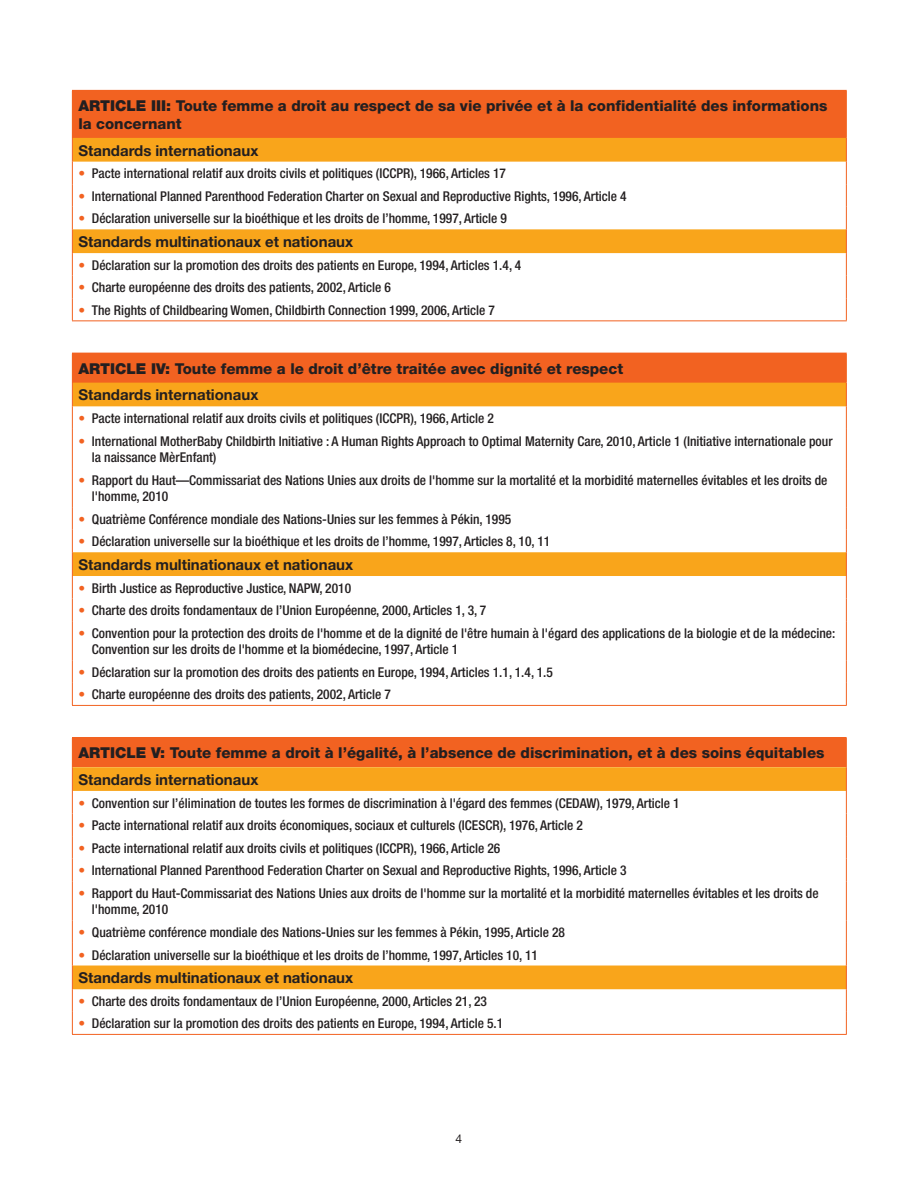
<style>
.page{position:relative;width:918px;height:1188px;background:#fff}
.page>*{position:absolute;margin:0;border:0;box-sizing:border-box;transform-origin:0 0}
.t1{font:800 15px/26.7px "Helvetica Neue";color:#231f20}
.t2{font:700 15px "Helvetica Neue";color:#231f20}
.t3{font:500 condensed 13.5px/16.5px "Helvetica Neue";color:#231f20}
.t4{font:12px "Helvetica Neue";color:#231f20}
.s1{font-weight:900}
.s2{font-weight:400;font-stretch:normal;color:#f26221}
.s3{font-weight:700}
</style>
<div class="page">
<div style="left:72px;top:90px;width:774px;height:48px;background:#f26221"></div>
<svg style="left:73px;top:138px;width:773px;height:115px"></svg>
<hr style="left:72px;top:90px;width:775px;height:1px;background:#f26221">
<hr style="left:846px;top:91px;width:1px;height:47px;background:#f26221">
<svg style="left:72px;top:138px;width:1px;height:182px"></svg>
<svg style="left:846px;top:138px;width:1px;height:182px"></svg>
<hr style="left:72px;top:320px;width:775px;height:1px;background:#f26221">
<div style="left:72px;top:353px;width:774px;height:30px;background:#f26221"></div>
<svg style="left:73px;top:383px;width:773px;height:193px"></svg>
<hr style="left:846px;top:353px;width:1px;height:30px;background:#f26221">
<svg style="left:72px;top:383px;width:1px;height:46px"></svg>
<svg style="left:846px;top:383px;width:1px;height:46px"></svg>
<hr style="left:72px;top:429px;width:1px;height:39px;background:#f26221">
<hr style="left:846px;top:429px;width:1px;height:39px;background:#f26221">
<hr style="left:72px;top:468px;width:1px;height:39px;background:#f26221">
<hr style="left:846px;top:468px;width:1px;height:39px;background:#f26221">
<svg style="left:72px;top:507px;width:1px;height:114px"></svg>
<svg style="left:846px;top:507px;width:1px;height:114px"></svg>
<hr style="left:72px;top:621px;width:1px;height:39px;background:#f26221">
<hr style="left:846px;top:621px;width:1px;height:39px;background:#f26221">
<svg style="left:72px;top:660px;width:1px;height:45px"></svg>
<svg style="left:846px;top:660px;width:1px;height:45px"></svg>
<hr style="left:72px;top:705px;width:775px;height:1px;background:#f26221">
<div style="left:72px;top:738px;width:774px;height:29px;background:#f26221"></div>
<svg style="left:73px;top:767px;width:773px;height:222px"></svg>
<hr style="left:72px;top:737px;width:775px;height:1px;background:#f26221">
<svg style="left:72px;top:767px;width:1px;height:114px"></svg>
<svg style="left:846px;top:738px;width:1px;height:143px"></svg>
<hr style="left:72px;top:881px;width:1px;height:39px;background:#f26221">
<hr style="left:846px;top:881px;width:1px;height:39px;background:#f26221">
<svg style="left:72px;top:920px;width:1px;height:114px"></svg>
<svg style="left:846px;top:920px;width:1px;height:114px"></svg>
<hr style="left:72px;top:1034px;width:775px;height:1px;background:#f26221">
<p class="t1" style="left:78px;top:97px;width:751px;line-height:18px"><span class="s1">ARTICLE III:</span> Toute femme a droit au respect de sa vie privée et à la confidentialité des informations la concernant</p>
<p class="t2" style="left:78px;top:141px;width:182px">Standards internationaux</p>
<p class="t3" style="left:78px;top:165px;width:429px"><span class="s2">•</span> Pacte international relatif aux droits civils et politiques (ICCPR), 1966, Articles 17</p>
<p class="t3" style="left:78px;top:188px;width:550px"><span class="s2">•</span> International Planned Parenthood Federation Charter on Sexual and Reproductive Rights, 1996, Article 4</p>
<p class="t3" style="left:78px;top:210px;width:430px"><span class="s2">•</span> Déclaration universelle sur la bioéthique et les droits de l’homme, 1997, Article 9</p>
<p class="t2" style="left:78px;top:232px;width:276px">Standards multinationaux et nationaux</p>
<p class="t3" style="left:78px;top:256px;width:444px"><span class="s2">•</span> Déclaration sur la promotion des droits des patients en Europe, 1994, Articles 1.4, 4</p>
<p class="t3" style="left:78px;top:279px;width:314px"><span class="s2">•</span> Charte européenne des droits des patients, 2002, Article 6</p>
<p class="t3" style="left:78px;top:302px;width:418px"><span class="s2">•</span> The Rights of Childbearing Women, Childbirth Connection 1999, 2006, Article 7</p>
<p class="t1" style="left:78px;top:355px;width:546px"><span class="s1">ARTICLE IV:</span> Toute femme a le droit d’être traitée avec dignité et respect<br><span class="s3">Standards internationaux</span></p>
<p class="t3" style="left:78px;top:410px;width:417px"><span class="s2">•</span> Pacte international relatif aux droits civils et politiques (ICCPR), 1966, Article 2</p>
<p class="t3" style="left:92px;top:432px;width:742px;text-indent:-14px"><span class="s2">•</span> International MotherBaby Childbirth Initiative : A Human Rights Approach to Optimal Maternity Care, 2010, Article 1 (Initiative internationale pour la naissance MèrEnfant)</p>
<p class="t3" style="left:92px;top:471px;width:737px;text-indent:-14px"><span class="s2">•</span> Rapport du Haut—Commissariat des Nations Unies aux droits de l'homme sur la mortalité et la morbidité maternelles évitables et les droits de l'homme, 2010</p>
<p class="t3" style="left:78px;top:510px;width:435px"><span class="s2">•</span> Quatrième Conférence mondiale des Nations-Unies sur les femmes à Pékin, 1995</p>
<p class="t3" style="left:78px;top:533px;width:473px"><span class="s2">•</span> Déclaration universelle sur la bioéthique et les droits de l’homme, 1997, Articles 8, 10, 11</p>
<p class="t2" style="left:78px;top:555px;width:276px">Standards multinationaux et nationaux</p>
<p class="t3" style="left:78px;top:579px;width:274px"><span class="s2">•</span> Birth Justice as Reproductive Justice, NAPW, 2010</p>
<p class="t3" style="left:78px;top:602px;width:410px"><span class="s2">•</span> Charte des droits fondamentaux de l’Union Européenne, 2000, Articles 1, 3, 7</p>
<p class="t3" style="left:92px;top:625px;width:745px;text-indent:-14px"><span class="s2">•</span> Convention pour la protection des droits de l'homme et de la dignité de l'être humain à l'égard des applications de la biologie et de la médecine:<br>Convention sur les droits de l'homme et la biomédecine, 1997, Article 1</p>
<p class="t3" style="left:78px;top:664px;width:476px"><span class="s2">•</span> Déclaration sur la promotion des droits des patients en Europe, 1994, Articles 1.1, 1.4, 1.5</p>
<p class="t3" style="left:78px;top:686px;width:314px"><span class="s2">•</span> Charte européenne des droits des patients, 2002, Article 7</p>
<p class="t1" style="left:78px;top:739px;width:748px"><span class="s1">ARTICLE V:</span> Toute femme a droit à l’égalité, à l’absence de discrimination, et à des soins équitables<br><span class="s3">Standards internationaux</span></p>
<p class="t3" style="left:78px;top:794px;width:603px"><span class="s2">•</span> Convention sur l’élimination de toutes les formes de discrimination à l'égard des femmes (CEDAW), 1979, Article 1</p>
<p class="t3" style="left:78px;top:817px;width:506px"><span class="s2">•</span> Pacte international relatif aux droits économiques, sociaux et culturels (ICESCR), 1976, Article 2</p>
<p class="t3" style="left:78px;top:839px;width:423px"><span class="s2">•</span> Pacte international relatif aux droits civils et politiques (ICCPR), 1966, Article 26</p>
<p class="t3" style="left:78px;top:862px;width:550px"><span class="s2">•</span> International Planned Parenthood Federation Charter on Sexual and Reproductive Rights, 1996, Article 3</p>
<p class="t3" style="left:92px;top:885px;width:728px;text-indent:-14px"><span class="s2">•</span> Rapport du Haut-Commissariat des Nations Unies aux droits de l'homme sur la mortalité et la morbidité maternelles évitables et les droits de l'homme, 2010</p>
<p class="t3" style="left:78px;top:924px;width:488px"><span class="s2">•</span> Quatrième conférence mondiale des Nations-Unies sur les femmes à Pékin, 1995, Article 28</p>
<p class="t3" style="left:78px;top:946px;width:461px"><span class="s2">•</span> Déclaration universelle sur la bioéthique et les droits de l’homme, 1997, Articles 10, 11</p>
<p class="t2" style="left:78px;top:969px;width:276px">Standards multinationaux et nationaux</p>
<p class="t3" style="left:78px;top:993px;width:410px"><span class="s2">•</span> Charte des droits fondamentaux de l’Union Européenne, 2000, Articles 21, 23</p>
<p class="t3" style="left:78px;top:1015px;width:426px"><span class="s2">•</span> Déclaration sur la promotion des droits des patients en Europe, 1994, Article 5.1</p>
<p class="t4" style="left:456px;top:1132px;width:8px">4</p>
</div>
